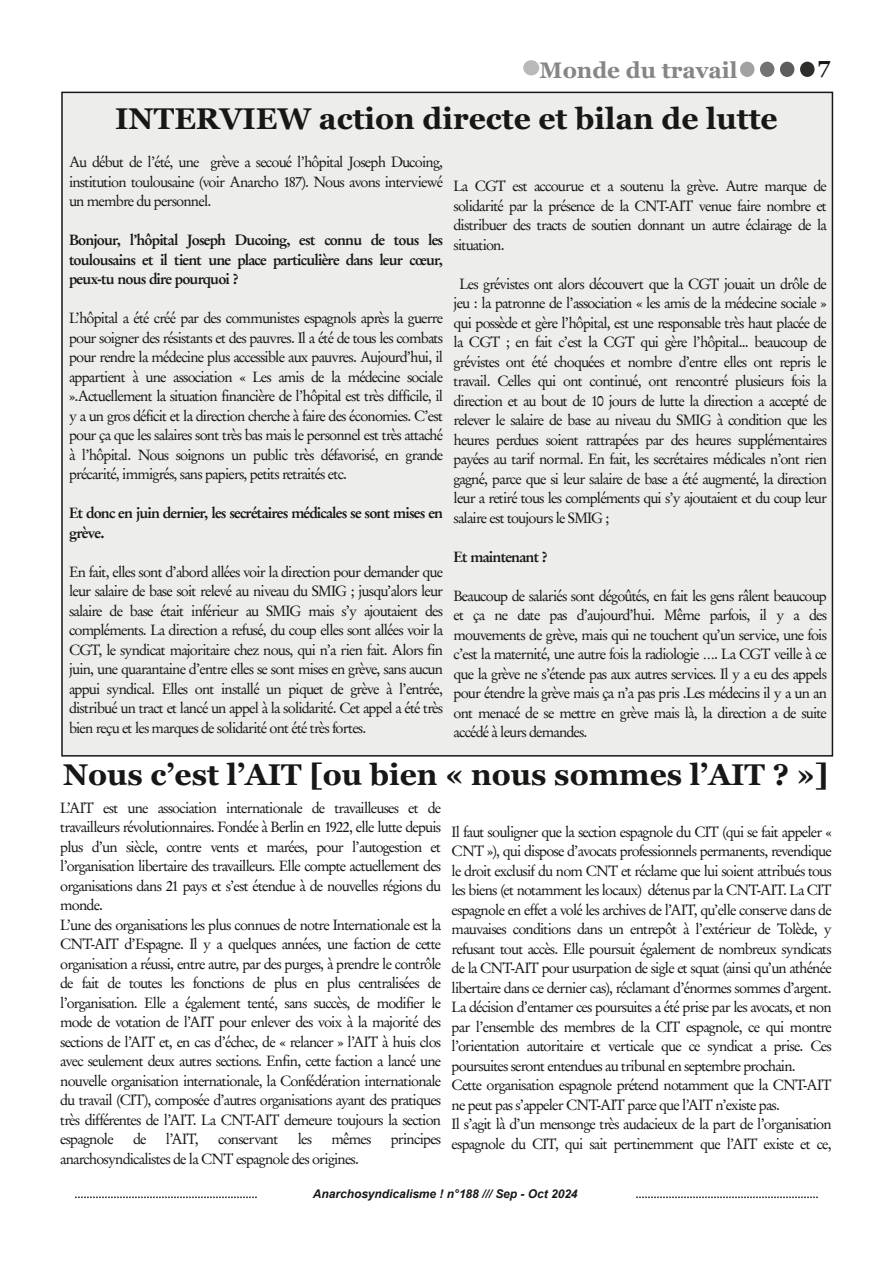
<style>
.page{position:relative;width:893px;height:1263px;background:#fff}
.page>*{position:absolute;margin:0;border:0;box-sizing:border-box;transform-origin:0 0}
.t1{font:700 30px "Georgia";color:#181715}
.t2{font:700 22.5px "Georgia";color:#878686}
.t3{font:700 22.5px "Georgia";color:#181715}
.t4{font:15px/19.5px "Garamond No 8";letter-spacing:-.055em;color:#181715;text-align:justify}
.t5{font:500 15px/19.5px "Garamond No 8";letter-spacing:-.05em;color:#181715;text-align:justify}
.t6{font:italic 700 12px "Arial";letter-spacing:-.005em;color:#181715}
</style>
<div class="page">
<svg style="left:636px;top:1196px;width:182px;height:2px"></svg>
<svg style="left:75px;top:1196px;width:182px;height:2px"></svg>
<div style="left:780px;top:62px;width:14px;height:15px;background:#5d5d5b;border-radius:50%"></div>
<div style="left:523px;top:60px;width:16px;height:15px;background:#bab9b9;border-radius:50%"></div>
<div style="left:800px;top:62px;width:15px;height:15px;background:#181715;border-radius:50%;opacity:.9"></div>
<div style="left:760px;top:62px;width:14px;height:15px;background:#747372;border-radius:50%"></div>
<div style="left:740px;top:62px;width:14px;height:15px;background:#a2a2a1;border-radius:50%"></div>
<div style="left:62px;top:92px;width:770px;height:664px;background:#ededec"></div>
<h2 class="t2" style="left:540px;top:57px;width:199px">Monde du travail</h2>
<h2 class="t3" style="left:818px;top:52px;width:14px">7</h2>
<h1 class="t1" style="left:115px;top:101px;width:664px">INTERVIEW action directe et bilan de lutte</h1>
<p class="t4" style="left:69px;top:152px;width:376px">Au début de l’été, une grève a secoué l’hôpital Joseph Ducoing, institution toulousaine (voir Anarcho 187). Nous avons interviewé un membre du personnel.</p>
<p class="t5" style="left:69px;top:230px;width:376px">Bonjour, l’hôpital Joseph Ducoing, est connu de tous les toulousains et il tient une place particulière dans leur cœur, peux-tu nous dire pourquoi ?</p>
<p class="t4" style="left:69px;top:308px;width:376px">L’hôpital a été créé par des communistes espagnols après la guerre pour soigner des résistants et des pauvres. Il a été de tous les combats pour rendre la médecine plus accessible aux pauvres. Aujourd’hui, il appartient à une association « Les amis de la médecine sociale ».Actuellement la situation financière de l’hôpital est très difficile, il y a un gros déficit et la direction cherche à faire des économies. C’est pour ça que les salaires sont très bas mais le personnel est très attaché à l’hôpital. Nous soignons un public très défavorisé, en grande précarité, immigrés, sans papiers, petits retraités etc.</p>
<p class="t5" style="left:69px;top:503px;width:376px">Et donc en juin dernier, les secrétaires médicales se sont mises en grève.</p>
<p class="t4" style="left:69px;top:562px;width:376px">En fait, elles sont d’abord allées voir la direction pour demander que leur salaire de base soit relevé au niveau du SMIG ; jusqu’alors leur salaire de base était inférieur au SMIG mais s’y ajoutaient des compléments. La direction a refusé, du coup elles sont allées voir la CGT, le syndicat majoritaire chez nous, qui n’a rien fait. Alors fin juin, une quarantaine d’entre elles se sont mises en grève, sans aucun appui syndical. Elles ont installé un piquet de grève à l’entrée, distribué un tract et lancé un appel à la solidarité. Cet appel a été très bien reçu et les marques de solidarité ont été très fortes.</p>
<p class="t4" style="left:454px;top:176px;width:375px">La CGT est accourue et a soutenu la grève. Autre marque de solidarité par la présence de la CNT-AIT venue faire nombre et distribuer des tracts de soutien donnant un autre éclairage de la situation.</p>
<p class="t4" style="left:454px;top:274px;width:375px;text-indent:6px">Les grévistes ont alors découvert que la CGT jouait un drôle de jeu : la patronne de l’association « les amis de la médecine sociale » qui possède et gère l’hôpital, est une responsable très haut placée de la CGT ; en fait c’est la CGT qui gère l’hôpital... beaucoup de grévistes ont été choquées et nombre d’entre elles ont repris le travail. Celles qui ont continué, ont rencontré plusieurs fois la direction et au bout de 10 jours de lutte la direction a accepté de relever le salaire de base au niveau du SMIG à condition que les heures perdues soient rattrapées par des heures supplémentaires payées au tarif normal. En fait, les secrétaires médicales n’ont rien gagné, parce que si leur salaire de base a été augmenté, la direction leur a retiré tous les compléments qui s’y ajoutaient et du coup leur salaire est toujours le SMIG ;</p>
<p class="t5" style="left:454px;top:547px;width:96px">Et maintenant ?</p>
<p class="t4" style="left:454px;top:586px;width:375px">Beaucoup de salariés sont dégoûtés, en fait les gens râlent beaucoup et ça ne date pas d’aujourd’hui. Même parfois, il y a des mouvements de grève, mais qui ne touchent qu’un service, une fois c’est la maternité, une autre fois la radiologie …. La CGT veille à ce que la grève ne s’étende pas aux autres services. Il y a eu des appels pour étendre la grève mais ça n’a pas pris .Les médecins il y a un an ont menacé de se mettre en grève mais là, la direction a de suite accédé à leurs demandes.</p>
<h1 class="t1" style="left:63px;top:757px;width:767px">Nous c’est l’AIT [ou bien « nous sommes l’AIT ? »]</h1>
<p class="t4" style="left:60px;top:798px;width:382px;text-align:left">L’AIT est une association internationale de travailleuses et de travailleurs révolutionnaires. Fondée à Berlin en 1922, elle lutte depuis plus d’un siècle, contre vents et marées, pour l’autogestion et l’organisation libertaire des travailleurs. Elle compte actuellement des organisations dans 21 pays et s’est étendue à de nouvelles régions du monde.<br>L’une des organisations les plus connues de notre Internationale est la CNT-AIT d’Espagne. Il y a quelques années, une faction de cette organisation a réussi, entre autre, par des purges, à prendre le contrôle de fait de toutes les fonctions de plus en plus centralisées de l’organisation. Elle a également tenté, sans succès, de modifier le mode de votation de l’AIT pour enlever des voix à la majorité des sections de l’AIT et, en cas d’échec, de « relancer » l’AIT à huis clos avec seulement deux autres sections. Enfin, cette faction a lancé une nouvelle organisation internationale, la Confédération internationale du travail (CIT), composée d’autres organisations ayant des pratiques très différentes de l’AIT. La CNT-AIT demeure toujours la section espagnole</p>
<p class="t4" style="left:452px;top:822px;width:382px;text-align:left">Il faut souligner que la section espagnole du CIT (qui se fait appeler « CNT »), qui dispose d’avocats professionnels permanents, revendique le droit exclusif du nom CNT et réclame que lui soient attribués tous les biens (et notamment les locaux) détenus par la CNT-AIT. La CIT espagnole en effet a volé les archives de l’AIT, qu’elle conserve dans de mauvaises conditions dans un entrepôt à l’extérieur de Tolède, y refusant tout accès. Elle poursuit également de nombreux syndicats de la CNT-AIT pour usurpation de sigle et squat (ainsi qu’un athénée libertaire dans ce dernier cas), réclamant d’énormes sommes d’argent.<br>La décision d’entamer ces poursuites a été prise par les avocats, et non par l’ensemble des membres de la CIT espagnole, ce qui montre l’orientation autoritaire et verticale que ce syndicat a prise. Ces poursuites seront entendues au tribunal en septembre prochain.<br>Cette organisation espagnole prétend notamment que la CNT-AIT ne peut pas s’appeler CNT-AIT parce que l’AIT n’existe pas.<br>Il s’agit là d’un mensonge très audacieux de la part de l’organisation espagnole du CIT, qui sait pertinemment que l’AIT existe et ce,</p>
<p class="t4" style="left:133px;top:1129px;width:15px">de</p>
<p class="t4" style="left:166px;top:1129px;width:34px">l’AIT,</p>
<p class="t4" style="left:218px;top:1129px;width:62px">conservant</p>
<p class="t4" style="left:298px;top:1129px;width:16px">les</p>
<p class="t4" style="left:332px;top:1129px;width:41px">mêmes</p>
<p class="t4" style="left:391px;top:1129px;width:52px">principes</p>
<p class="t4" style="left:60px;top:1149px;width:300px">anarchosyndicalistes de la CNT espagnole des origines.</p>
<p class="t6" style="left:313px;top:1187px;width:266px">Anarchosyndicalisme ! n°188 /// Sep - Oct 2024</p>
</div>
